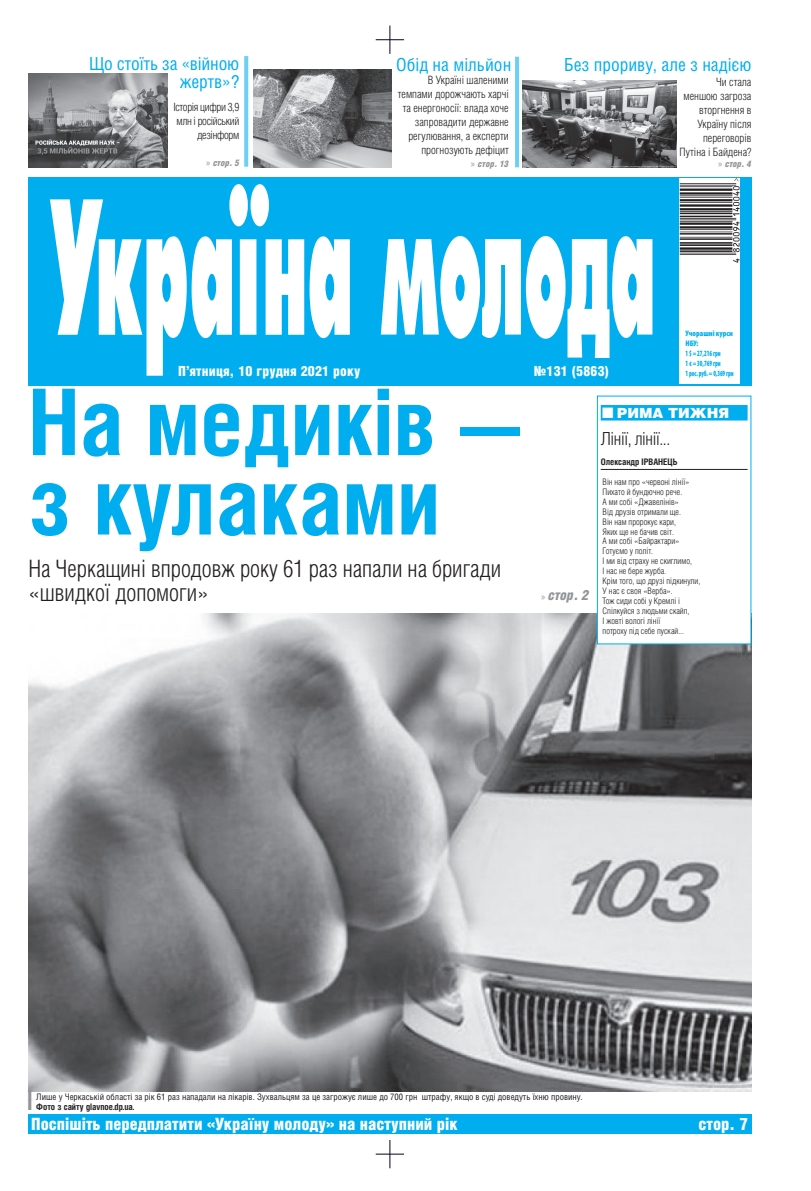
<style>
.page{position:relative;width:811px;height:1191px;background:#fff}
.page>*{position:absolute;margin:0;border:0;box-sizing:border-box;transform-origin:0 0}
.t1{font:700 92px/79.4px "Helios Cond";color:#00aeef}
.t2{font:300 24px/24px "Helios Cond";color:#231f20}
.t3{font:18px/18.5px "Helios Cond";color:#00aeef;text-align:right}
.t4{font:300 18px "Helios Cond";letter-spacing:-.02em;color:#231f20}
.t5{font:900 17px "Helios Cond";color:#fff}
.t6{font:900 14px "Helios Cond";letter-spacing:.01em;color:#fff}
.t7{font:900 14px "Helios";color:#fff}
.t8{font:italic 900 14px "Helios Cond";color:#939598}
.t9{font:300 11.5px/14px "Helios Cond";color:#231f20;text-align:right}
.t10{font:300 11.5px/14px "Helios Cond";letter-spacing:-.03em;color:#231f20;text-align:right}
.t11{font:300 9px/9.9px "Helios Cond";color:#231f20}
.t12{font:9px/9.9px "Helios Cond";color:#231f20}
.t13{font:italic 900 9px "Helios Cond";color:#939598}
.t14{font:700 9px "Helios Cond";color:#231f20}
.t15{font:900 condensed 8px/9.9px "Myriad Pro";color:#00aeef}
.s1{font-family:"Myriad Pro";font-weight:400;font-style:normal;font-size:10px}
.s2{font-weight:700}
</style>
<div class="page">
<div style="left:28px;top:177px;width:723px;height:209px;background:#00aeef"></div>
<svg style="left:50px;top:184px;width:300px;height:192px"></svg>
<svg style="left:381px;top:236px;width:271px;height:122px"></svg>
<img style="left:28px;top:614px;width:723px;height:477px">
<svg style="left:376px;top:26px;width:28px;height:28px"></svg>
<svg style="left:376px;top:1140px;width:28px;height:28px"></svg>
<hr style="left:515px;top:57px;width:4px;height:110px;background:#6bcff6">
<svg style="left:244px;top:56px;width:4px;height:111px"></svg>
<div style="left:28px;top:1114px;width:723px;height:19px;background:#00aeef"></div>
<div style="left:597px;top:396px;width:154px;height:248px;background:#fff"></div>
<div style="left:601px;top:405px;width:146px;height:15px;background:#00aeef"></div>
<hr style="left:601px;top:469px;width:146px;height:1px;background:#231f20">
<div style="left:597px;top:395px;width:154px;height:249px;border:1px solid #00aeef"></div>
<div style="left:679px;top:178px;width:61px;height:206px;background:#fff"></div>
<img style="left:679px;top:178px;width:60px;height:85px">
<img style="left:253px;top:70px;width:139px;height:97px">
<img style="left:28px;top:74px;width:140px;height:93px">
<img style="left:523px;top:81px;width:154px;height:86px">
<p class="t3" style="left:89px;top:56px;width:151px">Що стоїть за «війною жертв»?</p>
<p class="t3" style="left:396px;top:57px;width:116px">Обід на мільйон</p>
<p class="t9" style="left:398px;top:74px;width:112px">В Україні шаленими темпами дорожчають харчі та енергоносії: влада хоче запровадити державне регулювання, а експерти прогнозують дефіцит</p>
<p class="t10" style="left:173px;top:101px;width:67px">Історія цифри 3,9 млн і російський дезінформ</p>
<p class="t3" style="left:564px;top:57px;width:189px">Без прориву, але з надією</p>
<p class="t9" style="left:679px;top:76px;width:73px">Чи стала меншою загроза вторгнення в<br>Україну після переговорів<br>Путіна і Байдена?</p>
<p class="t13" style="left:206px;top:160px;width:35px"><span class="s1">»</span> стор. 5</p>
<p class="t13" style="left:471px;top:161px;width:39px"><span class="s1">»</span> стор. 13</p>
<p class="t13" style="left:718px;top:160px;width:35px"><span class="s1">»</span> стор. 4</p>
<p class="t6" style="left:178px;top:366px;width:184px">П’ятниця, 10 грудня 2021 року</p>
<p class="t6" style="left:533px;top:366px;width:77px">№131 (5863)</p>
<p class="t15" style="left:685px;top:329px;width:50px">Учорашні курси<br>НБУ:<br>1 $ = 27,216 грн<br>1 € = 30,769 грн<br>1 рос. руб. = 0,369 грн</p>
<p class="t1" style="left:28px;top:391px;width:495px">На медиків — з кулаками</p>
<p class="t2" style="left:28px;top:558px;width:474px">На Черкащині впродовж року 61 раз напали на бригади «швидкої допомоги»</p>
<p class="t8" style="left:541px;top:589px;width:49px"><span class="s1">»</span> стор. 2</p>
<p class="t7" style="left:602px;top:408px;width:129px">■ РИМА ТИЖНЯ</p>
<p class="t4" style="left:601px;top:432px;width:71px">Лінії, лінії...</p>
<p class="t14" style="left:601px;top:458px;width:78px">Олександр ІРВАНЕЦЬ</p>
<p class="t11" style="left:602px;top:477px;width:99px">Він нам про «червоні лінії»<br>Пихато й бундючно рече.<br>А ми собі «Джавелінів»<br>Від друзів отримали ще.<br>Він нам пророкує кари,<br>Яких ще не бачив світ.<br>А ми собі «Байрактари»<br>Готуємо у політ.<br>І ми від страху не скиглимо,<br>І нас не бере журба.<br>Крім того, що друзі підкинули,<br>У нас є своя «Верба».<br>Тож сиди собі у Кремлі і<br>Спілкуйся з людьми скайп,<br>І жовті вологі лінії<br>потроху під себе пускай...</p>
<p class="t12" style="left:36px;top:1092px;width:548px">Лише у Черкаській області за рік 61 раз нападали на лікарів. Зухвальцям за це загрожує лише до 700 грн штрафу, якщо в суді доведуть їхню провину.<br><span class="s2">Фото з сайту glavnoe.dp.ua.</span></p>
<p class="t5" style="left:31px;top:1118px;width:428px">Поспішіть передплатити «Україну молоду» на наступний рік</p>
<p class="t5" style="left:698px;top:1118px;width:51px">стор. 7</p>
</div>
